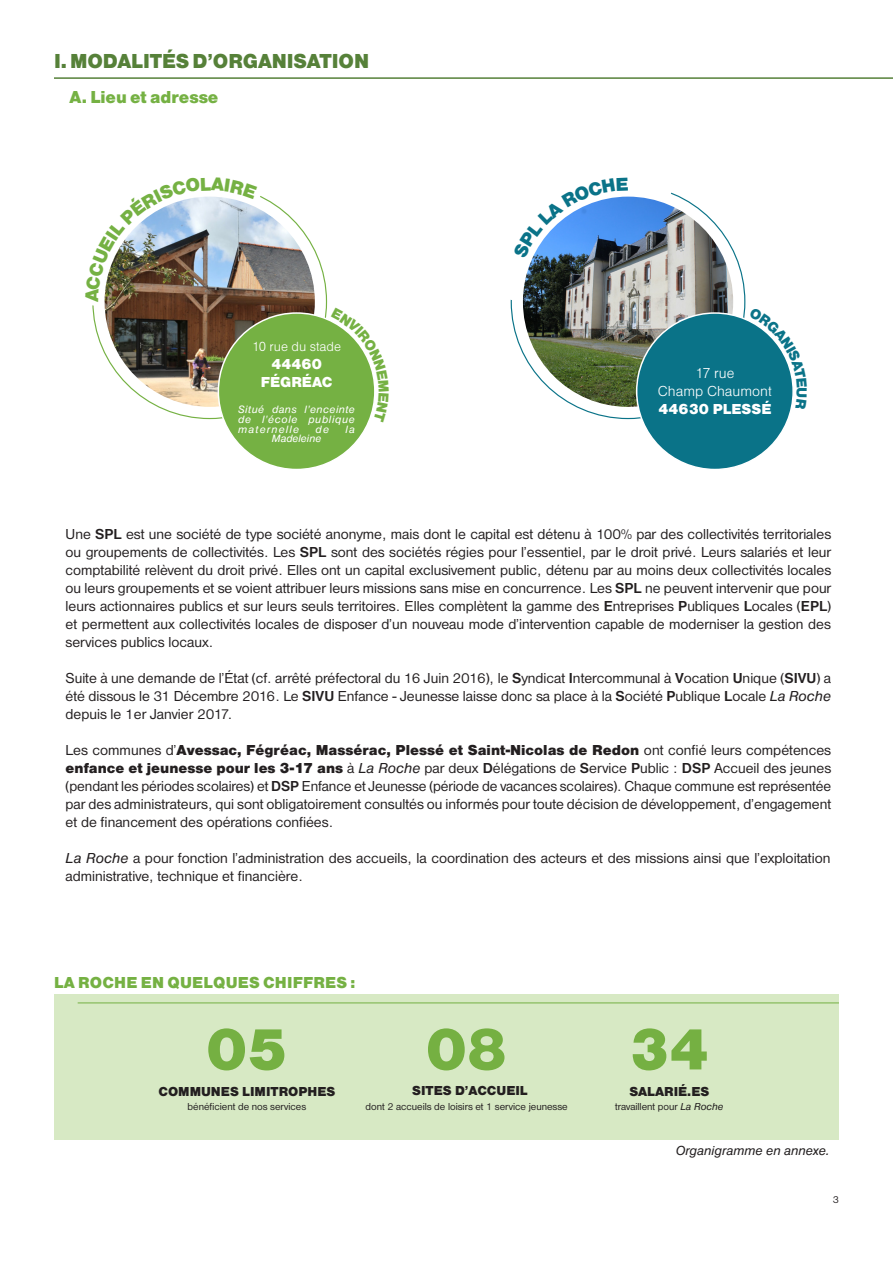
<style>
.page{position:relative;width:893px;height:1263px;background:#fff}
.page>*{position:absolute;margin:0;border:0;box-sizing:border-box;transform-origin:0 0}
.t1{font:60px "Nimbus Sans DOT Blac";color:#75b042}
.t2{font:21px "Nimbus Sans DOT Blac";letter-spacing:-.005em;color:#568139}
.t3{font:18px "Nimbus Sans DOT Blac";letter-spacing:-.005em;color:#75b143}
.t4{font:16.5px "Nimbus Sans DOT Blac";letter-spacing:.01em;color:#75b143}
.t5{font:15px/18px "Nimbus Sans DOT";color:#231f20;text-align:justify}
.t6{font:15px/18px "Nimbus Sans DOT Blac";color:#fff;text-align:center}
.t7{font:15px "Nimbus Sans DOT Ligh";color:#fff}
.t8{font:13.8px "Nimbus Sans DOT Ligh";color:#fff}
.t9{font:13.5px "Nimbus Sans DOT Blac";color:#231f20}
.t10{font:italic 13.5px "Nimbus Sans DOT";color:#231f20}
.t11{font:italic 10.95px/9.6px "Nimbus Sans DOT";letter-spacing:.055em;color:#fff;text-align:justify}
.t12{font:italic 10.95px "Nimbus Sans DOT";color:#fff}
.t13{font:10.5px "Nimbus Sans DOT";color:#231f20}
.s1{font-weight:700}
.s2{font-style:italic}
.s3{font-family:"Nimbus Sans DOT Blac"}
</style>
<div class="page">
<hr style="left:54px;top:77px;width:839px;height:2px;background:#568139">
<img style="left:103px;top:201px;width:213px;height:206px">
<div style="left:218px;top:313px;width:157px;height:156px;background:#75b143;border-radius:50%"></div>
<img style="left:521px;top:195px;width:214px;height:213px;border-radius:107px">
<div style="left:637px;top:313px;width:156px;height:156px;background:#0a7388;border-radius:50%"></div>
<div style="left:54px;top:994px;width:785px;height:146px;background:#d7e9c4"></div>
<hr style="left:78px;top:1002px;width:761px;height:1px;background:#75b143">
<img style="left:92px;top:196px;width:178px;height:111px">
<svg style="left:331px;top:321px;width:44px;height:102px"></svg>
<img style="left:510px;top:192px;width:171px;height:110px">
<svg style="left:749px;top:321px;width:44px;height:88px"></svg>
<p class="t2" style="left:54px;top:49px;width:317px">I. MODALITÉS D’ORGANISATION</p>
<p class="t3" style="left:69px;top:86px;width:151px">A. Lieu et adresse</p>
<p class="t8" style="left:252px;top:339px;width:91px">10 rue du stade</p>
<p class="t6" style="left:261px;top:355px;width:73px">44460<br>FÉGRÉAC</p>
<p class="t11" style="left:238px;top:405px;width:118px">Situé dans l’enceinte de l’école publique maternelle</p>
<p class="t11" style="left:316px;top:424px;width:15px">de</p>
<p class="t11" style="left:346px;top:424px;width:11px">la</p>
<p class="t12" style="left:272px;top:432px;width:51px">Madeleine</p>
<p class="t7" style="left:695px;top:365px;width:40px">17 rue</p>
<p class="t7" style="left:658px;top:383px;width:116px">Champ Chaumont</p>
<p class="t6" style="left:658px;top:400px;width:115px">44630 PLESSÉ</p>
<p class="t5" style="left:66px;top:525px;width:767px">Une <span class="s1">SPL</span> est une société de type société anonyme, mais dont le capital est détenu à 100% par des collectivités territoriales ou groupements de collectivités. Les <span class="s1">SPL</span> sont des sociétés régies pour l’essentiel, par le droit privé. Leurs salariés et leur comptabilité relèvent du droit privé. Elles ont un capital exclusivement public, détenu par au moins deux collectivités locales ou leurs groupements et se voient attribuer leurs missions sans mise en concurrence. Les <span class="s1">SPL</span> ne peuvent intervenir que pour leurs actionnaires publics et sur leurs seuls territoires. Elles complètent la gamme des <span class="s1">E</span>ntreprises <span class="s1">P</span>ubliques <span class="s1">L</span>ocales (<span class="s1">EPL</span>) et permettent aux collectivités locales de disposer d’un nouveau mode d’intervention capable de moderniser la gestion des services publics locaux.</p>
<p class="t5" style="left:66px;top:669px;width:767px">Suite à une demande de l’État (cf. arrêté préfectoral du 16 Juin 2016), le <span class="s1">S</span>yndicat <span class="s1">I</span>ntercommunal à <span class="s1">V</span>ocation <span class="s1">U</span>nique (<span class="s1">SIVU</span>) a été dissous le 31 Décembre 2016. Le <span class="s1">SIVU</span> Enfance - Jeunesse laisse donc sa place à la <span class="s1">S</span>ociété <span class="s1">P</span>ublique <span class="s1">L</span>ocale <span class="s2">La Roche </span>depuis le 1er Janvier 2017.</p>
<p class="t5" style="left:66px;top:741px;width:767px">Les communes d’<span class="s3">Avessac, Fégréac, Massérac, Plessé et Saint-Nicolas de Redon</span> ont confié leurs compétences <span class="s3">enfance et jeunesse pour les 3-17 ans</span> à <span class="s2">La Roche</span> par deux <span class="s1">D</span>élégations de <span class="s1">S</span>ervice <span class="s1">P</span>ublic : <span class="s1">DSP</span> Accueil des jeunes (pendant les périodes scolaires) et <span class="s1">DSP</span> Enfance et Jeunesse (période de vacances scolaires). Chaque commune est représentée par des administrateurs, qui sont obligatoirement consultés ou informés pour toute décision de développement, d’engagement et de financement des opérations confiées.</p>
<p class="t5" style="left:66px;top:849px;width:767px"><span class="s2">La Roche</span> a pour fonction l’administration des accueils, la coordination des acteurs et des missions ainsi que l’exploitation administrative, technique et financière.</p>
<p class="t4" style="left:54px;top:973px;width:303px">LA ROCHE EN QUELQUES CHIFFRES :</p>
<p class="t1" style="left:206px;top:1014px;width:82px">05</p>
<p class="t13" style="left:188px;top:1101px;width:120px">bénéficient de nos services</p>
<p class="t9" style="left:158px;top:1083px;width:178px">COMMUNES LIMITROPHES</p>
<p class="t1" style="left:426px;top:1014px;width:82px">08</p>
<p class="t13" style="left:365px;top:1101px;width:204px">dont 2 accueils de loisirs et 1 service jeunesse</p>
<p class="t9" style="left:412px;top:1082px;width:117px">SITES D’ACCUEIL</p>
<p class="t1" style="left:629px;top:1014px;width:82px">34</p>
<p class="t13" style="left:615px;top:1101px;width:110px">travaillent pour <span class="s2">La Roche</span></p>
<p class="t9" style="left:629px;top:1083px;width:81px">SALARIÉ.ES</p>
<p class="t10" style="left:676px;top:1142px;width:155px">Organigramme en annexe.</p>
<p class="t13" style="left:833px;top:1193px;width:8px">3</p>
</div>
